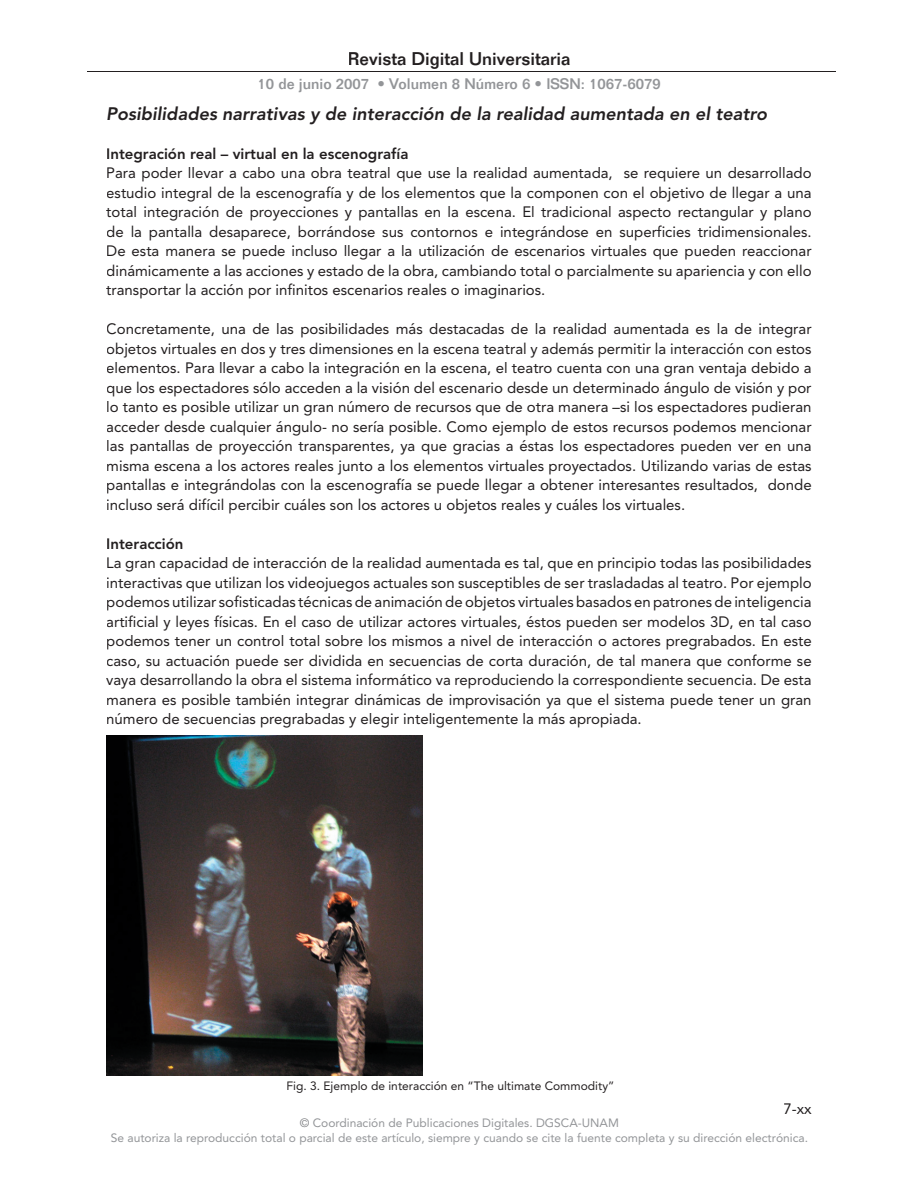
<style>
.page{position:relative;width:918px;height:1188px;background:#fff}
.page>*{position:absolute;margin:0;border:0;box-sizing:border-box;transform-origin:0 0}
.t1{font:italic 800 18px "Avenir";color:#231f20}
.t2{font:500 18px "Folio";color:#231f20}
.t3{font:15px/19.5px "Avenir";color:#231f20;text-align:justify}
.t4{font:800 15px "Avenir";color:#231f20}
.t5{font:500 15px "Folio";color:#939598}
.t6{font:12px/15px "Avenir";color:#939598;text-align:center}
.t7{font:12px "Avenir";color:#231f20}
.s1{color:#808285}
</style>
<div class="page">
<hr style="left:87px;top:71px;width:749px;height:1px;background:#231f20">
<img style="left:106px;top:736px;width:316px;height:339px">
<p class="t2" style="left:348px;top:48px;width:224px">Revista Digital Universitaria</p>
<p class="t5" style="left:258px;top:75px;width:405px">10 de junio 2007 • Volumen 8 Número 6 • ISSN: 1067-6079</p>
<p class="t1" style="left:106px;top:103px;width:662px">Posibilidades narrativas y de interacción de la realidad aumentada en el teatro</p>
<p class="t4" style="left:106px;top:145px;width:304px">Integración real – virtual en la escenografía</p>
<p class="t3" style="left:106px;top:164px;width:707px">Para poder llevar a cabo una obra teatral que use la realidad aumentada, se requiere un desarrollado estudio integral de la escenografía y de los elementos que la componen con el objetivo de llegar a una total integración de proyecciones y pantallas en la escena. El tradicional aspecto rectangular y plano de la pantalla desaparece, borrándose sus contornos e integrándose en superficies tridimensionales.<br>De esta manera se puede incluso llegar a la utilización de escenarios virtuales que pueden reaccionar dinámicamente a las acciones y estado de la obra, cambiando total o parcialmente su apariencia y con ello transportar la acción por infinitos escenarios reales o imaginarios.</p>
<p class="t3" style="left:106px;top:320px;width:707px">Concretamente, una de las posibilidades más destacadas de la realidad aumentada es la de integrar objetos virtuales en dos y tres dimensiones en la escena teatral y además permitir la interacción con estos elementos. Para llevar a cabo la integración en la escena, el teatro cuenta con una gran ventaja debido a que los espectadores sólo acceden a la visión del escenario desde un determinado ángulo de visión y por lo tanto es posible utilizar un gran número de recursos que de otra manera –si los espectadores pudieran acceder desde cualquier ángulo- no sería posible. Como ejemplo de estos recursos podemos mencionar las pantallas de proyección transparentes, ya que gracias a éstas los espectadores pueden ver en una misma escena a los actores reales junto a los elementos virtuales proyectados. Utilizando varias de estas pantallas e integrándolas con la escenografía se puede llegar a obtener interesantes resultados, donde incluso será difícil percibir cuáles son los actores u objetos reales y cuáles los virtuales.</p>
<p class="t4" style="left:106px;top:535px;width:79px">Interacción</p>
<p class="t3" style="left:106px;top:554px;width:707px">La gran capacidad de interacción de la realidad aumentada es tal, que en principio todas las posibilidades interactivas que utilizan los videojuegos actuales son susceptibles de ser trasladadas al teatro. Por ejemplo podemos utilizar sofisticadas técnicas de animación de objetos virtuales basados en patrones de inteligencia artificial y leyes físicas. En el caso de utilizar actores virtuales, éstos pueden ser modelos 3D, en tal caso podemos tener un control total sobre los mismos a nivel de interacción o actores pregrabados. En este caso, su actuación puede ser dividida en secuencias de corta duración, de tal manera que conforme se vaya desarrollando la obra el sistema informático va reproduciendo la correspondiente secuencia. De esta manera es posible también integrar dinámicas de improvisación ya que el sistema puede tener un gran número de secuencias pregrabadas y elegir inteligentemente la más apropiada.</p>
<p class="t7" style="left:287px;top:1079px;width:329px">Fig. 3. Ejemplo de interacción en “The ultimate Commodity”</p>
<p class="t3" style="left:783px;top:1099px;width:30px">7-xx</p>
<p class="t6" style="left:111px;top:1116px;width:699px"><span class="s1">©</span> Coordinación de Publicaciones Digitales. DGSCA-UNAM<br>Se autoriza la reproducción total o parcial de este artículo, siempre y cuando se cite la fuente completa y su dirección electrónica.</p>
</div>
